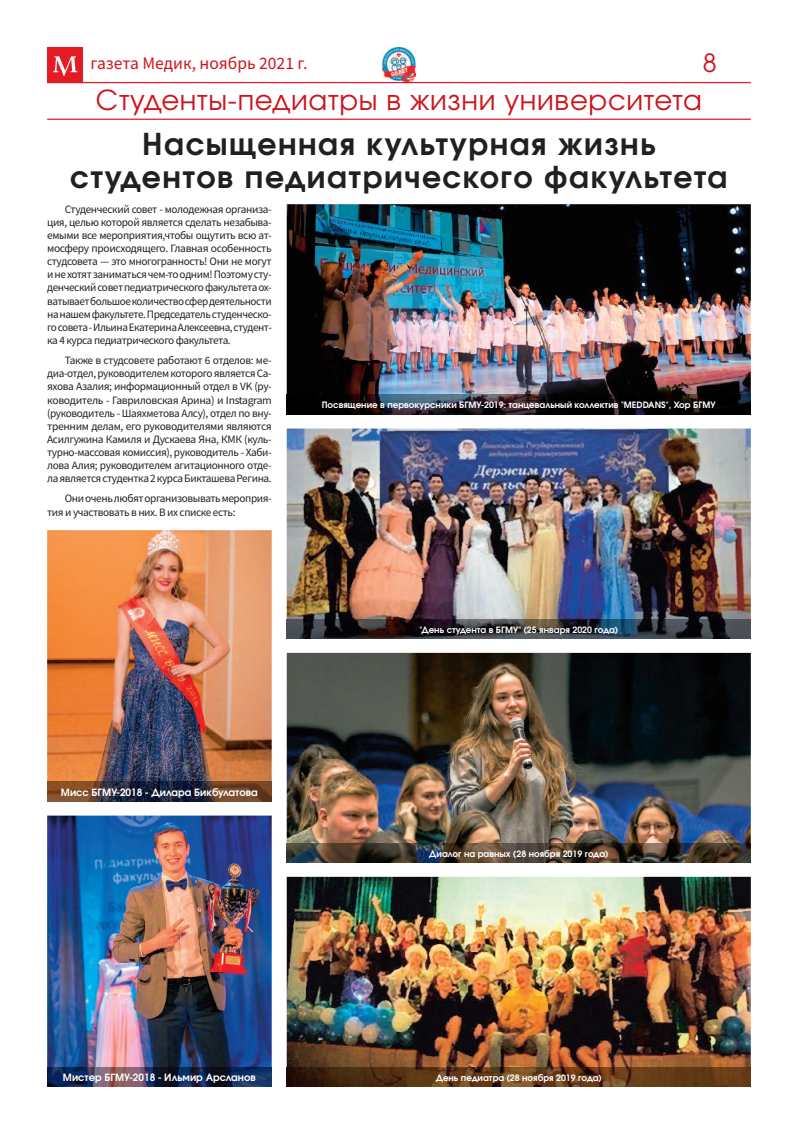
<style>
.page{position:relative;width:798px;height:1134px;background:#fff}
.page>*{position:absolute;margin:0;border:0;box-sizing:border-box;transform-origin:0 0}
.t1{font:700 30px/32.5px "Evolventa";letter-spacing:.05em;color:#231f20;text-align:center}
.t2{font:27.5px "Evolventa";letter-spacing:.025em;color:#cd151d}
.t3{font:25px "Evolventa";color:#cd151d}
.t4{font:17.5px "Source Sans Pro";color:#cd151d}
.t5{font:11.25px/13.1px "Source Sans Pro";letter-spacing:-.035em;color:#231f20;text-align:justify}
.t6{font:700 10px "Evolventa";color:#fff}
.t7{font:700 8.75px "Evolventa";color:#fff}
</style>
<div class="page">
<div style="left:47px;top:47px;width:36px;height:36px;background:#e51a23"></div>
<svg style="left:53px;top:56px;width:24px;height:21px"></svg>
<hr style="left:47px;top:82px;width:703px;height:1px;background:#e51a23">
<hr style="left:47px;top:119px;width:703px;height:1px;background:#e51a23">
<img style="left:47px;top:530px;width:224px;height:252px">
<img style="left:47px;top:815px;width:224px;height:252px">
<img style="left:47px;top:782px;width:224px;height:19px">
<img style="left:47px;top:1067px;width:224px;height:20px">
<img style="left:286px;top:204px;width:464px;height:191px">
<img style="left:286px;top:877px;width:464px;height:190px">
<img style="left:286px;top:653px;width:464px;height:190px">
<img style="left:286px;top:428px;width:464px;height:191px">
<img style="left:286px;top:395px;width:464px;height:19px">
<svg style="left:286px;top:638px;width:464px;height:1px"></svg>
<img style="left:286px;top:619px;width:464px;height:19px">
<img style="left:286px;top:843px;width:464px;height:20px">
<img style="left:286px;top:1067px;width:464px;height:20px">
<img style="left:382px;top:47px;width:34px;height:35px">
<h3 class="t4" style="left:90px;top:52px;width:218px">газета Медик, ноябрь 2021 г.</h3>
<h3 class="t3" style="left:702px;top:48px;width:15px">8</h3>
<h2 class="t2" style="left:96px;top:83px;width:607px">Студенты-педиатры в жизни университета</h2>
<h1 class="t1" style="left:70px;top:128px;width:658px">Насыщенная культурная жизнь студентов педиатрического факультета</h1>
<p class="t5" style="left:47px;top:202px;width:226px;text-indent:18px">Студенческий совет - молодежная организа&shy;ция, целью которой является сделать незабыва&shy;емыми все мероприятия,чтобы ощутить всю ат&shy;мосферу происходящего. Главная особенность студсовета — это многогранность! Они не могут и не хотят заниматься чем-то одним! Поэтому сту&shy;денческий совет педиатрического факультета ох&shy;ватывает большое количество сфер деятельности на нашем факультете. Председатель студенческо&shy;го совета - Ильина Екатерина Алексеевна, студент&shy;ка 4 курса педиатрического факультета.</p>
<p class="t5" style="left:47px;top:354px;width:226px;text-indent:18px">Также в студсовете работают 6 отделов: ме&shy;диа-отдел, руководителем которого является Са&shy;яхова Азалия; информационный отдел в VK (ру&shy;ководитель - Гавриловская Арина) и Instagram (руководитель - Шаяхметова Алсу), отдел по вну&shy;тренним делам, его руководителями являются Асилгужина Камиля и Дускаева Яна, КМК (куль&shy;турно-массовая комиссия), руководитель - Хаби&shy;лова Алия; руководителем агитационного отде&shy;ла является студентка 2 курса Бикташева Регина.</p>
<p class="t5" style="left:47px;top:492px;width:226px;text-indent:18px">Они очень любят организовывать мероприя&shy;тия и участвовать в них. В их списке есть:</p>
<p class="t7" style="left:321px;top:399px;width:395px">Посвящение в первокурсники БГМУ-2019: танцевальный коллектив "MEDDANS", Хор БГМУ</p>
<p class="t6" style="left:61px;top:786px;width:198px">Мисс БГМУ-2018 - Дилара Бикбулатова</p>
<p class="t6" style="left:63px;top:1071px;width:194px">Мистер БГМУ-2018 - Ильмир Арсланов</p>
<p class="t7" style="left:419px;top:624px;width:200px">"День студента в БГМУ" (25 января 2020 года)</p>
<p class="t7" style="left:429px;top:848px;width:180px">Диалог на равных (28 ноября 2019 года)</p>
<p class="t7" style="left:435px;top:1072px;width:167px">День педиатра (28 ноября 2019 года)</p>
</div>
